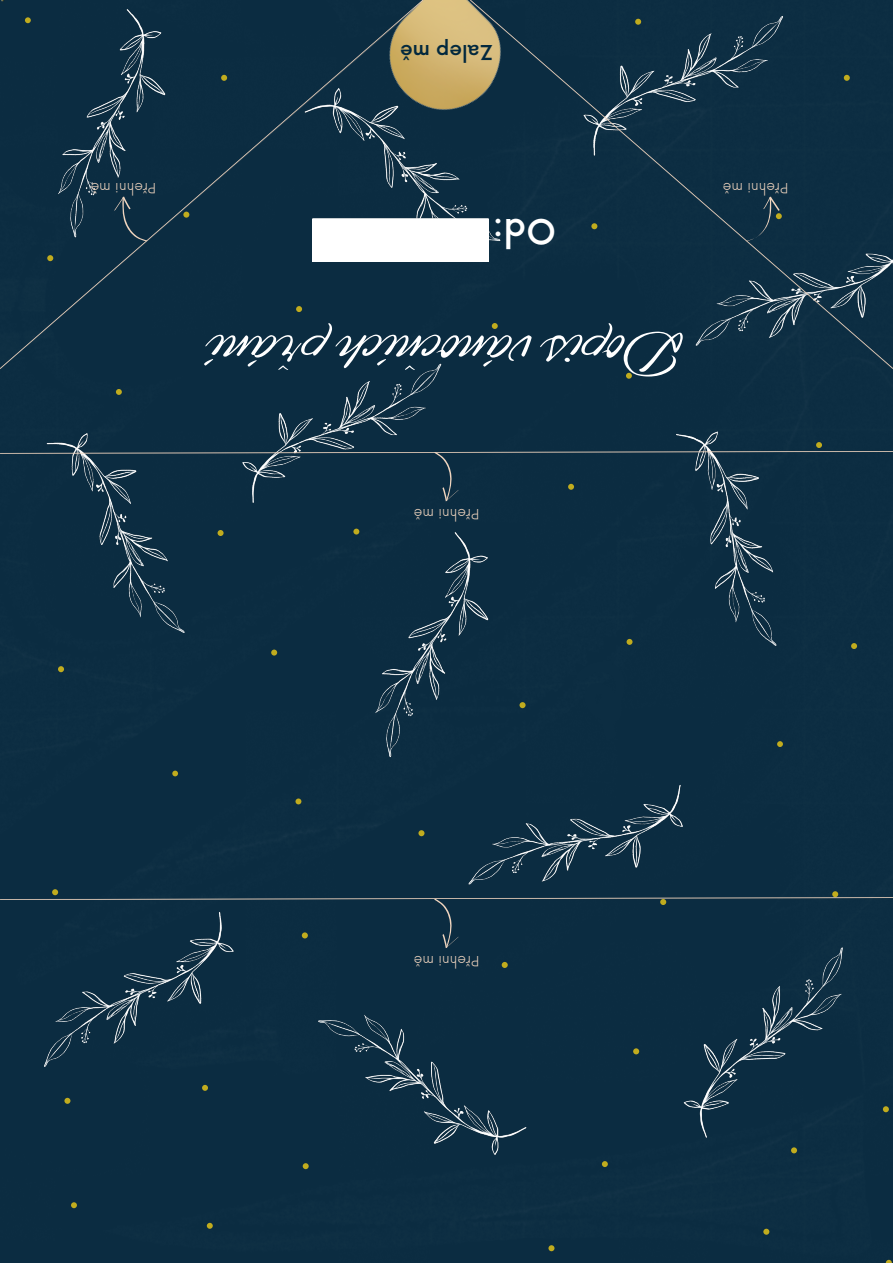
<style>
.page{position:relative;width:893px;height:1263px;background:#fff}
.page>*{position:absolute;margin:0;border:0;box-sizing:border-box;transform-origin:0 0}
.t1{font:64.8px "Alex Brush";color:#fff}
.t2{font:500 33.9px "Now Alt";color:#fff}
.t3{font:500 20.1px "Now Alt";color:#03293e}
.t4{font:300 13.65px "Now Alt";color:#f0d5bf}
</style>
<div class="page">
<div style="left:0;top:392px;width:893px;height:871px;background:#0b2c41"></div>
<div style="left:0;top:369px;width:196px;height:347px;background:#0b2c41"></div>
<div style="left:652px;top:708px;width:96px;height:120px;background:#0b2c41"></div>
<div style="left:199px;top:871px;width:448px;height:392px;background:#0b2c41"></div>
<div style="left:557px;top:828px;width:336px;height:431px;background:#0b2c41"></div>
<img style="left:424px;top:147px;width:131px;height:245px">
<div style="left:555px;top:369px;width:338px;height:339px;background:#0c2d42"></div>
<div style="left:0;top:797px;width:327px;height:384px;background:#0b2c41"></div>
<div style="left:163px;top:262px;width:363px;height:353px;background:#0b2c41"></div>
<div style="left:196px;top:415px;width:456px;height:456px;background:#0b2c41"></div>
<div style="left:576px;top:659px;width:52px;height:82px;background:#0c2d42"></div>
<svg style="left:777px;top:741px;width:6px;height:6px"></svg>
<svg style="left:418px;top:830px;width:6px;height:6px"></svg>
<div style="left:519px;top:702px;width:7px;height:6px;background:#c1ac1e;border-radius:50%"></div>
<svg style="left:502px;top:962px;width:6px;height:6px"></svg>
<svg style="left:633px;top:1048px;width:6px;height:6px"></svg>
<svg style="left:202px;top:1085px;width:6px;height:6px"></svg>
<svg style="left:303px;top:1163px;width:6px;height:6px"></svg>
<svg style="left:71px;top:1202px;width:6px;height:6px"></svg>
<svg style="left:64px;top:1098px;width:6px;height:6px"></svg>
<svg style="left:548px;top:1245px;width:6px;height:6px"></svg>
<svg style="left:791px;top:1147px;width:6px;height:6px"></svg>
<svg style="left:763px;top:1229px;width:6px;height:6px"></svg>
<svg style="left:602px;top:1161px;width:6px;height:6px"></svg>
<svg style="left:207px;top:1223px;width:6px;height:6px"></svg>
<svg style="left:172px;top:771px;width:6px;height:5px"></svg>
<svg style="left:58px;top:666px;width:6px;height:6px"></svg>
<div style="left:271px;top:649px;width:6px;height:7px;background:#c1ac1e;border-radius:50%"></div>
<svg style="left:218px;top:530px;width:6px;height:6px"></svg>
<svg style="left:627px;top:639px;width:5px;height:6px"></svg>
<svg style="left:353px;top:529px;width:6px;height:5px"></svg>
<svg style="left:116px;top:389px;width:6px;height:6px"></svg>
<svg style="left:626px;top:373px;width:6px;height:6px"></svg>
<svg style="left:851px;top:643px;width:6px;height:6px"></svg>
<svg style="left:295px;top:798px;width:6px;height:6px"></svg>
<svg style="left:883px;top:1106px;width:6px;height:6px"></svg>
<svg style="left:886px;top:1260px;width:6px;height:3px"></svg>
<hr style="left:312px;top:218px;width:177px;height:2px;background:#fff">
<div style="left:470px;top:0;width:423px;height:369px;background:#0c2d42"></div>
<img style="left:424px;top:0;width:148px;height:147px">
<div style="left:0;top:0;width:424px;height:369px;background:#0b2c41"></div>
<div style="left:0;top:0;width:42px;height:82px;background:#0b2c41"></div>
<svg style="left:405px;top:365px;width:10px;height:5px"></svg>
<svg style="left:278px;top:365px;width:10px;height:5px"></svg>
<svg style="left:114px;top:197px;width:34px;height:44px"></svg>
<div style="left:0;top:889px;width:893px;height:59px;background:#0b2c41"></div>
<svg style="left:0;top:442px;width:893px;height:59px;background:#143347"></svg>
<svg style="left:746px;top:197px;width:36px;height:44px;background:#1a3747"></svg>
<div style="left:312px;top:219px;width:177px;height:43px;background:#fff"></div>
<p class="t4" style="left:156px;top:199px;width:67px;rotate:-180deg">Přehni mě</p>
<h3 class="t3" style="left:493px;top:68px;width:95px;rotate:-180deg">Zalep mě</h3>
<h2 class="t2" style="left:556px;top:258px;width:65px;rotate:-180deg">Od:</h2>
<h1 class="t1" style="left:684px;top:393px;width:477px;rotate:-180deg">Dopis vánocních prání</h1>
<p class="t4" style="left:788px;top:199px;width:67px;rotate:-180deg">Přehni mě</p>
<p class="t4" style="left:479px;top:525px;width:67px;rotate:-180deg">Přehni mě</p>
<p class="t4" style="left:479px;top:971px;width:67px;rotate:-180deg">Přehni mě</p>
</div>
